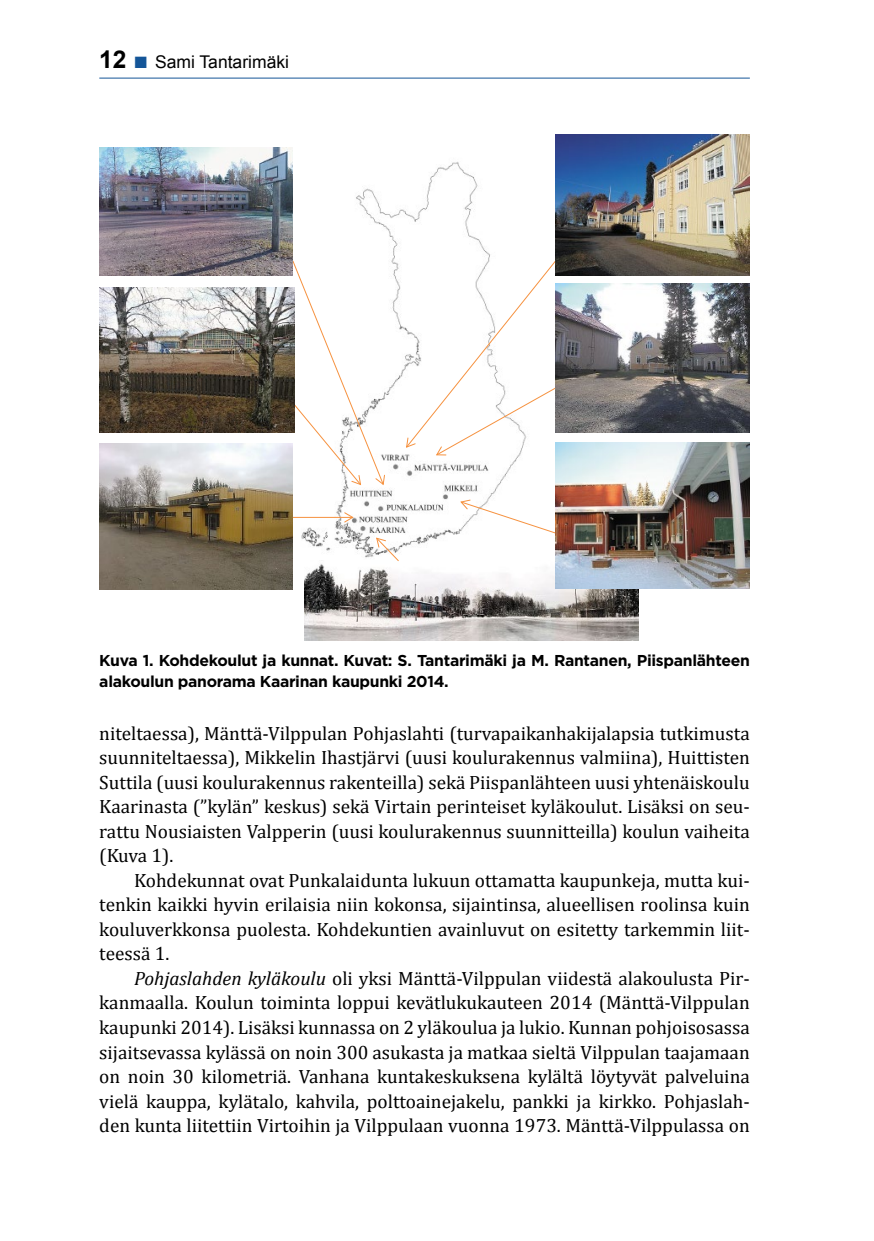
<style>
.page{position:relative;width:874px;height:1241px;background:#fff}
.page>*{position:absolute;margin:0;border:0;box-sizing:border-box;transform-origin:0 0}
.t1{font:19.25px/24.5px "Cambria";color:#000;text-align:justify}
.t2{font:17.5px "Arial";color:#000}
.t3{font:700 15.75px/21px "Gotham";letter-spacing:-.02em;color:#000}
.s1{font-weight:700;font-size:24.5px}
.s2{font-weight:700;font-size:24.5px;color:#145598}
.s3{font-style:italic}
</style>
<div class="page">
<hr style="left:99px;top:78px;width:650px;height:1px;background:#145598">
<img style="left:247px;top:162px;width:272px;height:428px">
<hr style="left:293px;top:517px;width:59px;height:1px;background:#f69240">
<svg style="left:343px;top:511px;width:11px;height:12px"></svg>
<svg style="left:291px;top:259px;width:94px;height:227px"></svg>
<svg style="left:459px;top:499px;width:96px;height:35px"></svg>
<svg style="left:405px;top:259px;width:150px;height:197px"></svg>
<img style="left:304px;top:561px;width:334px;height:79px">
<svg style="left:375px;top:536px;width:24px;height:26px"></svg>
<img style="left:99px;top:147px;width:194px;height:129px">
<img style="left:555px;top:283px;width:194px;height:150px">
<img style="left:99px;top:287px;width:195px;height:146px">
<img style="left:99px;top:443px;width:194px;height:146px">
<img style="left:555px;top:134px;width:194px;height:142px">
<img style="left:555px;top:442px;width:194px;height:146px">
<p class="t2" style="left:99px;top:50px;width:191px"><span class="s1">12</span> <span class="s2">■</span> Sami Tantarimäki</p>
<p class="t3" style="left:99px;top:650px;width:651px">Kuva 1. Kohdekoulut ja kunnat. Kuvat: S. Tantarimäki ja M. Rantanen, Piispanlähteen alakoulun panorama Kaarinan kaupunki 2014.</p>
<p class="t1" style="left:99px;top:720px;width:651px">niteltaessa), Mänttä-Vilppulan Pohjaslahti (turvapaikanhakijalapsia tutkimusta suunniteltaessa), Mikkelin Ihastjärvi (uusi koulurakennus valmiina), Huittisten Suttila (uusi koulurakennus rakenteilla) sekä Piispanlähteen uusi yhtenäiskoulu Kaarinasta (”kylän” keskus) sekä Virtain perinteiset kyläkoulut. Lisäksi on seu&shy;rattu Nousiaisten Valpperin (uusi koulurakennus suunnitteilla) koulun vaiheita (Kuva 1).</p>
<p class="t1" style="left:99px;top:867px;width:651px;text-indent:35px">Kohdekunnat ovat Punkalaidunta lukuun ottamatta kaupunkeja, mutta kui&shy;tenkin kaikki hyvin erilaisia niin kokonsa, sijaintinsa, alueellisen roolinsa kuin kouluverkkonsa puolesta. Kohdekuntien avainluvut on esitetty tarkemmin liit&shy;teessä 1.</p>
<p class="t1" style="left:99px;top:965px;width:651px;text-indent:35px"><span class="s3">Pohjaslahden kyläkoulu</span> oli yksi Mänttä-Vilppulan viidestä alakoulusta Pir&shy;kanmaalla. Koulun toiminta loppui kevätlukukauteen 2014 (Mänttä-Vilppulan kaupunki 2014). Lisäksi kunnassa on 2 yläkoulua ja lukio. Kunnan pohjoisosassa sijaitsevassa kylässä on noin 300 asukasta ja matkaa sieltä Vilppulan taajamaan on noin 30 kilometriä. Vanhana kuntakeskuksena kylältä löytyvät palveluina vielä kauppa, kylätalo, kahvila, polttoainejakelu, pankki ja kirkko. Pohjaslah&shy;den kunta liitettiin Virtoihin ja Vilppulaan vuonna 1973. Mänttä-Vilppulassa on</p>
</div>
